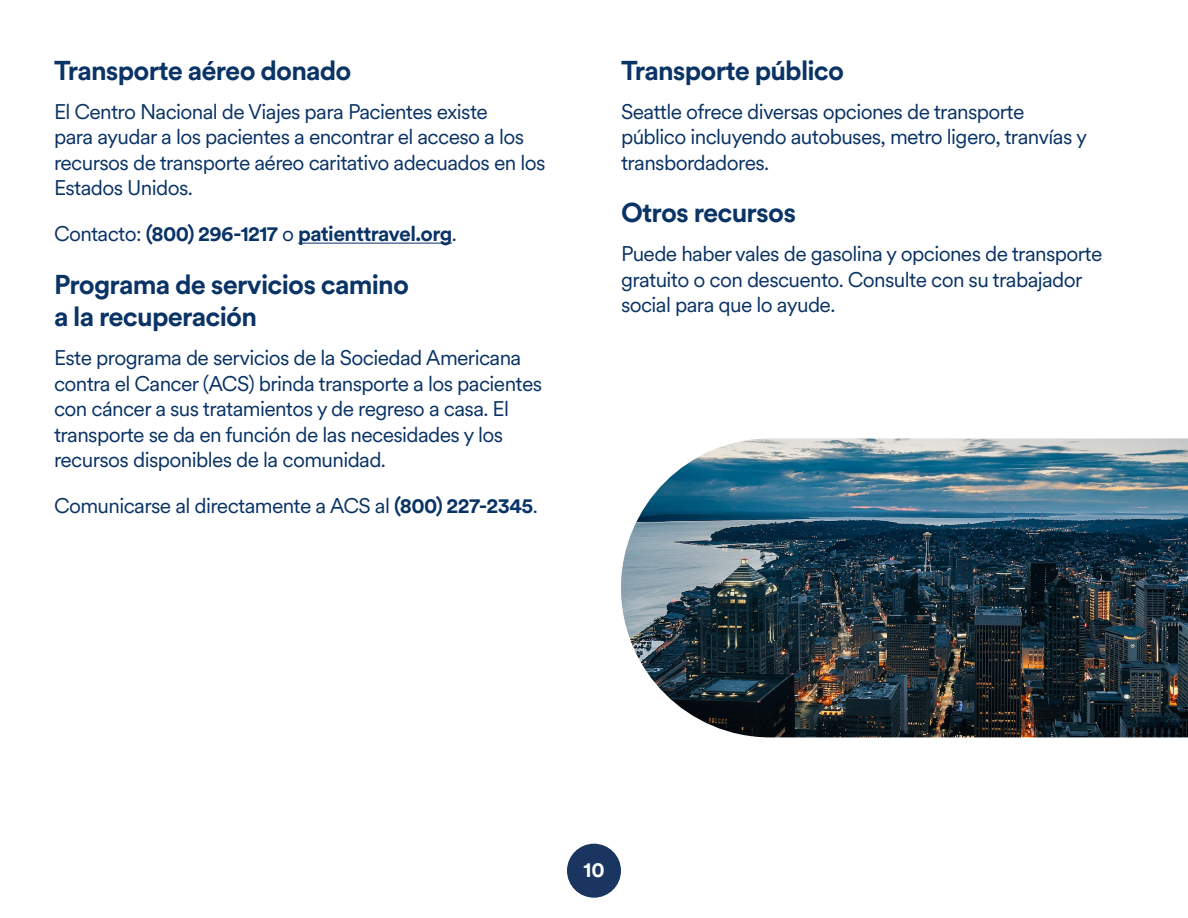
<style>
.page{position:relative;width:1188px;height:918px;background:#fff}
.page>*{position:absolute;margin:0;border:0;box-sizing:border-box;transform-origin:0 0}
.t1{font:700 27px/32.4px "Circular XX";letter-spacing:-.03em;color:#0a3366}
.t2{font:21px/25.5px "Circular XX";letter-spacing:-.03em;color:#0a3366}
.t3{font:700 21px "Circular XX";letter-spacing:-.03em;color:#0a3366}
.t4{font:700 21px "Circular XX";color:#fff}
.s1{font-weight:400}
.s2{font-weight:700}
</style>
<div class="page">
<hr style="left:298px;top:243px;width:154px;height:1px;background:#0a3366">
<img style="left:621px;top:438px;width:567px;height:299px">
<div style="left:567px;top:844px;width:54px;height:54px;background:#1a355f;border-radius:50%"></div>
<p class="t1" style="left:54px;top:53px;width:299px">Transporte aéreo donado</p>
<p class="t2" style="left:54px;top:98px;width:493px">El Centro Nacional de Viajes para Pacientes existe<br>para ayudar a los pacientes a encontrar el acceso a los recursos de transporte aéreo caritativo adecuados en los Estados Unidos.</p>
<p class="t3" style="left:54px;top:219px;width:402px"><span class="s1">Contacto:</span> (800) 296-1217 <span class="s1">o</span> patienttravel.org<span class="s1">.</span></p>
<p class="t1" style="left:54px;top:267px;width:357px">Programa de servicios camino a la recuperación</p>
<p class="t2" style="left:54px;top:344px;width:490px">Este programa de servicios de la Sociedad Americana contra el Cancer (ACS) brinda transporte a los pacientes con cáncer a sus tratamientos y de regreso a casa. El transporte se da en función de las necesidades y los recursos disponibles de la comunidad.</p>
<p class="t2" style="left:54px;top:492px;width:483px">Comunicarse al directamente a ACS al <span class="s2">(800) 227-2345</span>.</p>
<p class="t1" style="left:621px;top:53px;width:225px">Transporte público</p>
<p class="t2" style="left:621px;top:98px;width:468px">Seattle ofrece diversas opciones de transporte público incluyendo autobuses, metro ligero, tranvías y transbordadores.</p>
<p class="t1" style="left:621px;top:196px;width:177px">Otros recursos</p>
<p class="t2" style="left:621px;top:240px;width:483px">Puede haber vales de gasolina y opciones de transporte gratuito o con descuento. Consulte con su trabajador social para que lo ayude.</p>
<p class="t4" style="left:583px;top:855px;width:23px">10</p>
</div>
